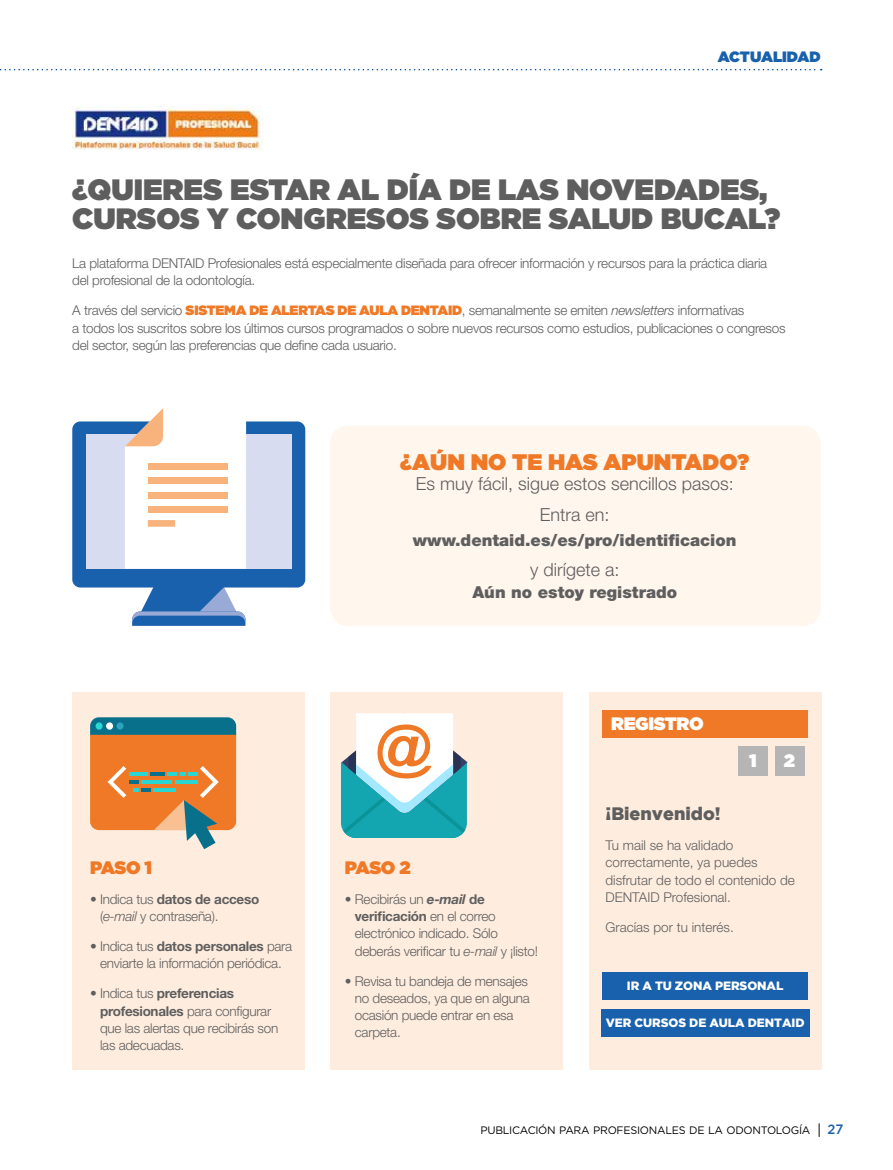
<style>
.page{position:relative;width:893px;height:1170px;background:#fff}
.page>*{position:absolute;margin:0;border:0;box-sizing:border-box;transform-origin:0 0}
.t1{font:900 29.4px/29.4px "Gotham";color:#5f5e5e}
.t2{font:900 22.5px "Gotham";color:#ef7926}
.t3{font:300 18px/30px "Helvetica Neue LT Std";color:#5f5e5e;text-align:center}
.t4{font:900 18px "Gotham";color:#5f5e5e}
.t5{font:900 18px "Gotham";letter-spacing:-.02em;color:#fff}
.t6{font:900 18px "Gotham";letter-spacing:-.03em;color:#ef7926}
.t7{font:900 16.5px "Helvetica Neue LT Std";color:#5f5e5e}
.t8{font:900 15px "Gotham";color:#1961ac}
.t9{font:300 13.5px/17.2px "Helvetica Neue LT Std";letter-spacing:-.02em;color:#5f5e5e}
.t10{font:300 13.5px/17.2px "Helvetica Neue LT Std";color:#5f5e5e}
.t11{font:900 12px "Gotham";letter-spacing:-.005em;color:#fff}
.t12{font:10.8px "Gotham Book SC800";letter-spacing:-.025em;color:#000}
.s1{font-family:"Gotham";font-weight:900;color:#ef7926}
.s2{font-style:italic}
.s3{font-weight:700}
.s4{font-weight:700;font-style:italic}
.s5{font-family:"Helvetica Neue LT Std";font-size:13.5px}
.s6{font-family:"Gotham";font-weight:500;font-size:13.5px;color:#1961ac}
</style>
<div class="page">
<img style="left:72px;top:106px;width:191px;height:44px">
<svg style="left:0;top:69px;width:822px;height:1px"></svg>
<div style="left:330px;top:425px;width:491px;height:200px;background:#fff6ee;border-radius:18px"></div>
<svg style="left:72px;top:408px;width:233px;height:217px"></svg>
<div style="left:72px;top:691px;width:233px;height:378px;background:#feeddf"></div>
<div style="left:330px;top:691px;width:233px;height:378px;background:#feeddf"></div>
<div style="left:589px;top:691px;width:232px;height:378px;background:#feeddf"></div>
<div style="left:603px;top:710px;width:205px;height:27px;background:#ef7926"></div>
<div style="left:602px;top:971px;width:206px;height:28px;background:#1961ac"></div>
<div style="left:601px;top:1008px;width:208px;height:28px;background:#1961ac"></div>
<svg style="left:90px;top:717px;width:146px;height:132px"></svg>
<svg style="left:341px;top:713px;width:127px;height:124px"></svg>
<div style="left:738px;top:745px;width:30px;height:30px;background:#b6b5b5"></div>
<div style="left:775px;top:745px;width:29px;height:30px;background:#b6b5b5"></div>
<p class="t8" style="left:718px;top:48px;width:104px">ACTUALIDAD</p>
<h1 class="t1" style="left:72px;top:174px;width:710px">¿QUIERES ESTAR AL DÍA DE LAS NOVEDADES,<br>CURSOS Y CONGRESOS SOBRE SALUD BUCAL?</h1>
<p class="t9" style="left:72px;top:254px;width:696px">La plataforma DENTAID Profesionales está especialmente diseñada para ofrecer información y recursos para la práctica diaria del profesional de la odontología.</p>
<p class="t9" style="left:72px;top:302px;width:715px">A través del servicio <span class="s1">SISTEMA DE ALERTAS DE AULA DENTAID</span>, semanalmente se emiten <span class="s2">newsletters</span> informativas<br>a todos los suscritos sobre los últimos cursos programados o sobre nuevos recursos como estudios, publicaciones o congresos del sector, según las preferencias que define cada usuario.</p>
<h2 class="t2" style="left:400px;top:449px;width:351px">¿AÚN NO TE HAS APUNTADO?</h2>
<h3 class="t3" style="left:416px;top:468px;width:320px">Es muy fácil, sigue estos sencillos pasos:<br>Entra en:</h3>
<p class="t7" style="left:413px;top:530px;width:325px">www.dentaid.es/es/pro/identificacion</p>
<h3 class="t3" style="left:530px;top:554px;width:91px">y dirígete a:</h3>
<p class="t7" style="left:472px;top:582px;width:206px">Aún no estoy registrado</p>
<h3 class="t6" style="left:90px;top:856px;width:64px">PASO 1</h3>
<p class="t9" style="left:100px;top:890px;width:161px;text-indent:-10px">• Indica tus <span class="s3">datos de acceso </span>(<span class="s2">e-mail</span> y contraseña).</p>
<p class="t9" style="left:90px;top:937px;width:204px;text-align:center">• Indica tus <span class="s3">datos personales</span> para enviarte la información periódica.</p>
<p class="t9" style="left:100px;top:984px;width:180px;text-indent:-10px">• Indica tus <span class="s3">preferencias profesionales</span> para configurar que las alertas que recibirás son las adecuadas.</p>
<h3 class="t6" style="left:345px;top:856px;width:67px">PASO 2</h3>
<p class="t9" style="left:355px;top:890px;width:185px;text-indent:-10px">• Recibirás un <span class="s4">e-mail</span> <span class="s3">de verificación</span> en el correo electrónico indicado. Sólo deberás verificar tu <span class="s2">e-mail</span> y ¡listo!</p>
<p class="t9" style="left:355px;top:971px;width:176px;text-indent:-10px">• Revisa tu bandeja de mensajes no deseados, ya que en alguna ocasión puede entrar en esa carpeta.</p>
<h3 class="t5" style="left:611px;top:713px;width:94px">REGISTRO</h3>
<h3 class="t5" style="left:749px;top:750px;width:9px">1</h3>
<h3 class="t5" style="left:784px;top:750px;width:13px">2</h3>
<h3 class="t4" style="left:605px;top:803px;width:117px">¡Bienvenido!</h3>
<p class="t10" style="left:605px;top:836px;width:191px">Tu mail se ha validado correctamente, ya puedes disfrutar de todo el contenido de<br>DENTAID Profesional.</p>
<p class="t10" style="left:605px;top:918px;width:130px">Gracías por tu interés.</p>
<p class="t11" style="left:627px;top:978px;width:158px">IR A TU ZONA PERSONAL</p>
<p class="t11" style="left:606px;top:1015px;width:200px">VER CURSOS DE AULA DENTAID</p>
<p class="t12" style="left:480px;top:1124px;width:364px">PUBLICACIÓN PARA PROFESIONALES DE LA ODONTOLOGÍA <span class="s5">|</span> <span class="s6">27</span></p>
</div>
